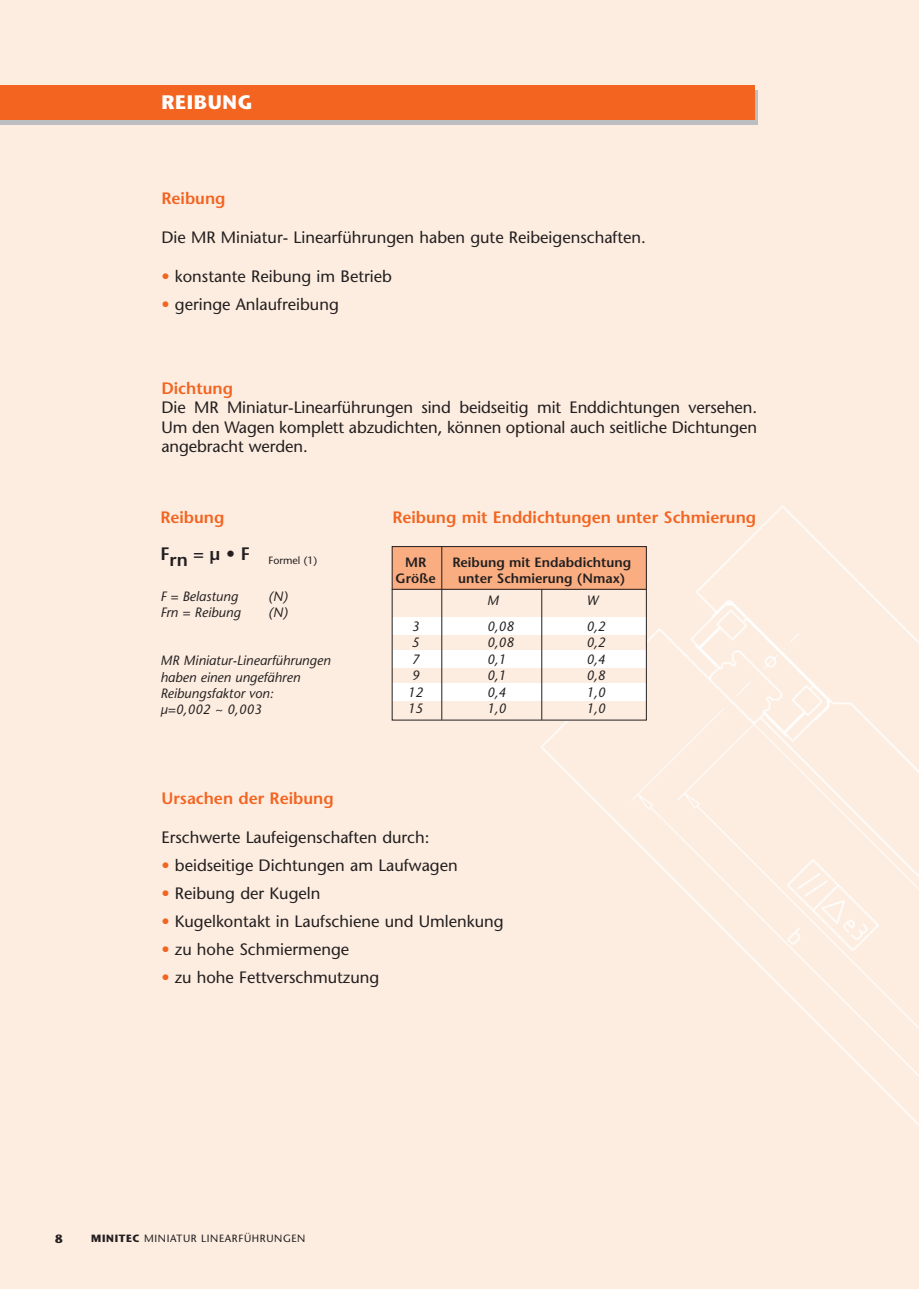
<style>
.page{position:relative;width:919px;height:1289px;background:#fff}
.page>*{position:absolute;margin:0;border:0;box-sizing:border-box;transform-origin:0 0}
.t1{font:700 19.5px "Stone Sans";letter-spacing:.04em;color:#fff}
.t2{font:16.5px/19.5px "Stone Sans";color:#231f20;text-align:justify}
.t3{font:600 16.5px "Stone Sans";color:#f36421}
.t4{font:italic 13.5px/16.2px "Stone Sans";color:#231f20}
.t5{font:600 13.5px "Stone Sans";color:#231f20}
.t6{font:700 12px "Stone Sans";color:#231f20}
.t7{font:10.5px "Stone Sans";letter-spacing:.055em;color:#231f20}
.s1{color:#f36421}
.s2{font-weight:600;font-size:18px}
.s3{font-weight:700}
</style>
<div class="page">
<div style="left:0;top:1px;width:918px;height:1287px;background:#fdede0"></div>
<img style="left:541px;top:506px;width:377px;height:619px">
<div style="left:391px;top:546px;width:255px;height:175px;background:#fdede0"></div>
<div style="left:1px;top:90px;width:757px;height:34px;background:#bdbec1"></div>
<div style="left:0;top:85px;width:755px;height:35px;background:#f36421"></div>
<div style="left:392px;top:617px;width:254px;height:17px;background:#fff"></div>
<div style="left:392px;top:650px;width:254px;height:17px;background:#fff"></div>
<div style="left:392px;top:683px;width:254px;height:17px;background:#fff"></div>
<div style="left:392px;top:546px;width:254px;height:43px;background:#f9ad80"></div>
<div style="left:392px;top:546px;width:254px;height:174px;border:1px solid #231f20"></div>
<hr style="left:441px;top:546px;width:1px;height:173px;background:#231f20">
<hr style="left:541px;top:589px;width:1px;height:130px;background:#231f20">
<hr style="left:392px;top:589px;width:254px;height:1px;background:#231f20">
<p class="t1" style="left:161px;top:95px;width:92px">REIBUNG</p>
<p class="t3" style="left:161px;top:192px;width:66px">Reibung</p>
<p class="t2" style="left:161px;top:229px;width:486px">Die MR Miniatur- Linearführungen haben gute Reibeigenschaften.</p>
<p class="t2" style="left:161px;top:268px;width:232px"><span class="s1">•</span> konstante Reibung im Betrieb</p>
<p class="t2" style="left:161px;top:296px;width:179px"><span class="s1">•</span> geringe Anlaufreibung</p>
<p class="t3" style="left:161px;top:382px;width:73px">Dichtung</p>
<p class="t2" style="left:161px;top:399px;width:597px">Die MR Miniatur-Linearführungen sind beidseitig mit Enddichtungen versehen.<br>Um den Wagen komplett abzudichten, können optional auch seitliche Dichtungen angebracht werden.</p>
<p class="t3" style="left:160px;top:511px;width:66px">Reibung</p>
<p class="t7" style="left:160px;top:556px;width:158px"><sup>F</sup><span class="s2">rn </span><sup>=</sup> <sup>µ</sup> <sup>•</sup> <sup>F</sup> Formel (1)</p>
<p class="t4" style="left:160px;top:589px;width:79px">F = Belastung</p>
<p class="t4" style="left:268px;top:589px;width:21px">(N)</p>
<p class="t4" style="left:160px;top:605px;width:82px">Frn = Reibung</p>
<p class="t4" style="left:268px;top:605px;width:21px">(N)</p>
<p class="t4" style="left:160px;top:654px;width:172px">MR Miniatur-Linearführungen haben einen ungefähren<br>Reibungsfaktor von:<br>µ=0,002 ~ 0,003</p>
<p class="t3" style="left:392px;top:511px;width:365px">Reibung mit Enddichtungen unter Schmierung</p>
<p class="t5" style="left:405px;top:557px;width:23px">MR</p>
<p class="t5" style="left:452px;top:557px;width:180px">Reibung mit Endabdichtung</p>
<p class="t5" style="left:395px;top:573px;width:42px">Größe</p>
<p class="t5" style="left:458px;top:573px;width:169px">unter Schmierung (Nmax)</p>
<p class="t4" style="left:487px;top:594px;width:13px">M</p>
<p class="t4" style="left:586px;top:594px;width:14px">W</p>
<p class="t4" style="left:412px;top:619px;width:9px">3</p>
<p class="t4" style="left:487px;top:619px;width:28px">0,08</p>
<p class="t4" style="left:586px;top:619px;width:21px">0,2</p>
<p class="t4" style="left:412px;top:636px;width:9px">5</p>
<p class="t4" style="left:487px;top:636px;width:28px">0,08</p>
<p class="t4" style="left:586px;top:636px;width:21px">0,2</p>
<p class="t4" style="left:412px;top:652px;width:9px">7</p>
<p class="t4" style="left:487px;top:652px;width:21px">0,1</p>
<p class="t4" style="left:586px;top:652px;width:21px">0,4</p>
<p class="t4" style="left:412px;top:669px;width:9px">9</p>
<p class="t4" style="left:487px;top:669px;width:21px">0,1</p>
<p class="t4" style="left:586px;top:669px;width:21px">0,8</p>
<p class="t4" style="left:408px;top:685px;width:17px">12</p>
<p class="t4" style="left:487px;top:685px;width:21px">0,4</p>
<p class="t4" style="left:586px;top:685px;width:21px">1,0</p>
<p class="t4" style="left:408px;top:702px;width:17px">15</p>
<p class="t4" style="left:487px;top:702px;width:21px">1,0</p>
<p class="t4" style="left:586px;top:702px;width:21px">1,0</p>
<p class="t3" style="left:161px;top:791px;width:174px">Ursachen der Reibung</p>
<p class="t2" style="left:161px;top:828px;width:269px">Erschwerte Laufeigenschaften durch:</p>
<p class="t2" style="left:161px;top:857px;width:298px"><span class="s1">•</span> beidseitige Dichtungen am Laufwagen</p>
<p class="t2" style="left:161px;top:885px;width:160px"><span class="s1">•</span> Reibung der Kugeln</p>
<p class="t2" style="left:161px;top:913px;width:344px"><span class="s1">•</span> Kugelkontakt in Laufschiene und Umlenkung</p>
<p class="t2" style="left:161px;top:941px;width:189px"><span class="s1">•</span> zu hohe Schmiermenge</p>
<p class="t2" style="left:161px;top:969px;width:219px"><span class="s1">•</span> zu hohe Fettverschmutzung</p>
<p class="t6" style="left:55px;top:1234px;width:9px">8</p>
<p class="t7" style="left:91px;top:1234px;width:216px"><span class="s3">MINITEC</span> MINIATUR LINEARFÜHRUNGEN</p>
</div>
